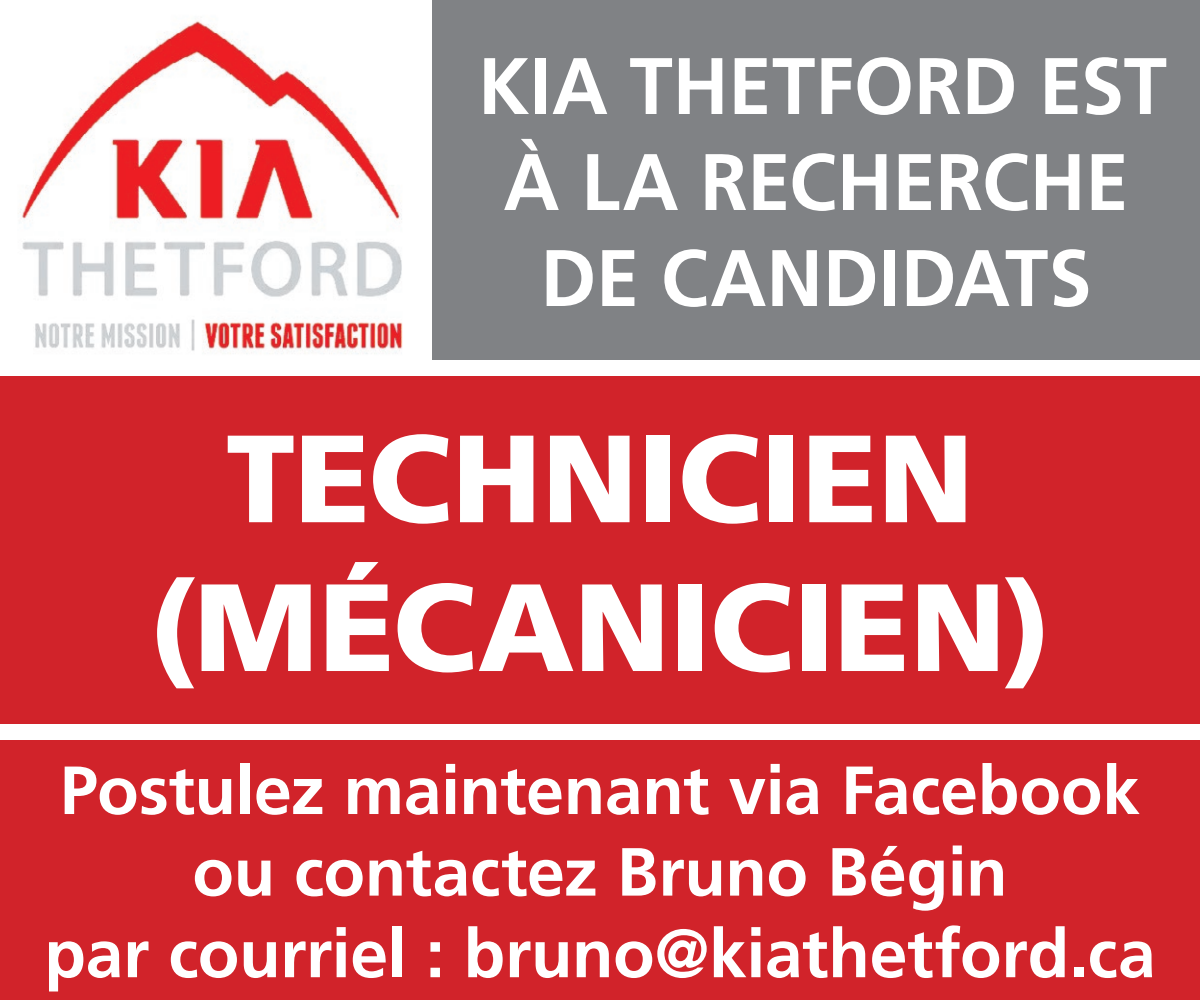
<style>
.page{position:relative;width:1200px;height:1000px;background:#fff}
.page>*{position:absolute;margin:0;border:0;box-sizing:border-box;transform-origin:0 0}
.t1{font:900 124px/148.8px "Frutiger LT Std";color:#fff;text-align:center}
.t2{font:700 80px/96px "Frutiger LT Std";color:#fff;text-align:center}
.t3{font:700 68px/81.6px "Frutiger LT Std";letter-spacing:-.005em;color:#fff;text-align:center}
</style>
<div class="page">
<img style="left:18px;top:21px;width:385px;height:333px">
<div style="left:0;top:740px;width:1200px;height:260px;background:#d1232a"></div>
<div style="left:432px;top:0;width:768px;height:360px;background:#808285"></div>
<div style="left:0;top:376px;width:1200px;height:348px;background:#d1232a"></div>
<p class="t2" style="left:478px;top:39px;width:690px">KIA THETFORD EST<br>À LA RECHERCHE<br>DE CANDIDATS</p>
<h1 class="t1" style="left:149px;top:404px;width:904px">TECHNICIEN (MÉCANICIEN)</h1>
<p class="t3" style="left:44px;top:750px;width:1113px">Postulez maintenant via Facebook ou contactez Bruno Bégin<br>par courriel : bruno@kiathetford.ca</p>
</div>
